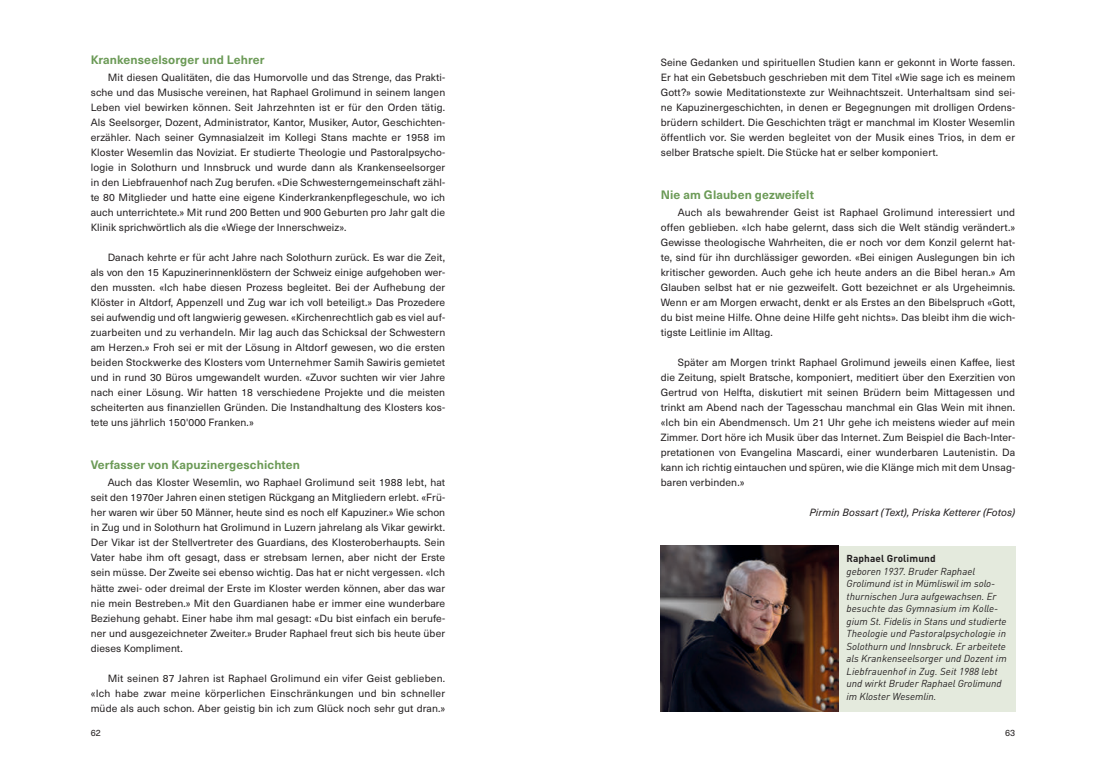
<style>
.page{position:relative;width:1106px;height:766px;background:#fff}
.page>*{position:absolute;margin:0;border:0;box-sizing:border-box;transform-origin:0 0}
.t1{font:700 12px "Neue Haas Unica Pro";letter-spacing:.01em;color:#6b9a56}
.t2{font:10.3px/15px "Neue Haas Unica Pro";letter-spacing:.01em;color:#231f20;text-align:justify}
.t3{font:italic 10.3px "Neue Haas Unica Pro";letter-spacing:.01em;color:#231f20}
.t4{font:italic 10px/12.5px "DINOT";color:#231f20}
.t5{font:700 10px "DINOT";letter-spacing:.01em;color:#231f20}
.t6{font:9px "Neue Haas Unica Pro";color:#231f20}
</style>
<div class="page">
<div style="left:838px;top:545px;width:177px;height:166px;background:#e4eadd"></div>
<img style="left:660px;top:545px;width:178px;height:166px">
<p class="t1" style="left:91px;top:52px;width:175px">Krankenseelsorger und Lehrer</p>
<p class="t2" style="left:91px;top:70px;width:356px;text-indent:17px">Mit diesen Qualitäten, die das Humorvolle und das Strenge, das Prakti&shy;sche und das Musische vereinen, hat Raphael Grolimund in seinem langen Leben viel bewirken können. Seit Jahrzehnten ist er für den Orden tätig.<br>Als Seelsorger, Dozent, Administrator, Kantor, Musiker, Autor, Geschichten&shy;erzähler. Nach seiner Gymnasialzeit im Kollegi Stans machte er 1958 im Kloster Wesemlin das Noviziat. Er studierte Theologie und Pastoralpsycho&shy;logie in Solothurn und Innsbruck und wurde dann als Krankenseelsorger in den Liebfrauenhof nach Zug berufen. «Die Schwesterngemeinschaft zähl&shy;te 80 Mitglieder und hatte eine eigene Kinderkrankenpflegeschule, wo ich auch unterrichtete.» Mit rund 200 Betten und 900 Geburten pro Jahr galt die Klinik sprichwörtlich als die «Wiege der Innerschweiz».</p>
<p class="t2" style="left:91px;top:250px;width:356px;text-indent:17px">Danach kehrte er für acht Jahre nach Solothurn zurück. Es war die Zeit, als von den 15 Kapuzinerinnenklöstern der Schweiz einige aufgehoben wer&shy;den mussten. «Ich habe diesen Prozess begleitet. Bei der Aufhebung der Klöster in Altdorf, Appenzell und Zug war ich voll beteiligt.» Das Prozedere sei aufwendig und oft langwierig gewesen. «Kirchenrechtlich gab es viel auf&shy;zuarbeiten und zu verhandeln. Mir lag auch das Schicksal der Schwestern am Herzen.» Froh sei er mit der Lösung in Altdorf gewesen, wo die ersten beiden Stockwerke des Klosters vom Unternehmer Samih Sawiris gemietet und in rund 30 Büros umgewandelt wurden. «Zuvor suchten wir vier Jahre nach einer Lösung. Wir hatten 18 verschiedene Projekte und die meisten scheiterten aus finanziellen Gründen. Die Instandhaltung des Klosters kos&shy;tete uns jährlich 150'000 Franken.»</p>
<p class="t1" style="left:91px;top:457px;width:211px">Verfasser von Kapuzinergeschichten</p>
<p class="t2" style="left:91px;top:475px;width:356px;text-indent:17px">Auch das Kloster Wesemlin, wo Raphael Grolimund seit 1988 lebt, hat seit den 1970er Jahren einen stetigen Rückgang an Mitgliedern erlebt. «Frü&shy;her waren wir über 50 Männer, heute sind es noch elf Kapuziner.» Wie schon in Zug und in Solothurn hat Grolimund in Luzern jahrelang als Vikar gewirkt.<br>Der Vikar ist der Stellvertreter des Guardians, des Klosteroberhaupts. Sein Vater habe ihm oft gesagt, dass er strebsam lernen, aber nicht der Erste sein müsse. Der Zweite sei ebenso wichtig. Das hat er nicht vergessen. «Ich hätte zwei- oder dreimal der Erste im Kloster werden können, aber das war nie mein Bestreben.» Mit den Guardianen habe er immer eine wunderbare Beziehung gehabt. Einer habe ihm mal gesagt: «Du bist einfach ein berufe&shy;ner und ausgezeichneter Zweiter.» Bruder Raphael freut sich bis heute über dieses Kompliment.</p>
<p class="t2" style="left:91px;top:670px;width:356px;text-indent:17px">Mit seinen 87 Jahren ist Raphael Grolimund ein vifer Geist geblieben. «Ich habe zwar meine körperlichen Einschränkungen und bin schneller müde als auch schon. Aber geistig bin ich zum Glück noch sehr gut dran.»</p>
<p class="t2" style="left:660px;top:55px;width:356px">Seine Gedanken und spirituellen Studien kann er gekonnt in Worte fassen.<br>Er hat ein Gebetsbuch geschrieben mit dem Titel «Wie sage ich es meinem Gott?» sowie Meditationstexte zur Weihnachtszeit. Unterhaltsam sind sei&shy;ne Kapuzinergeschichten, in denen er Begegnungen mit drolligen Ordens&shy;brüdern schildert. Die Geschichten trägt er manchmal im Kloster Wesemlin öffentlich vor. Sie werden begleitet von der Musik eines Trios, in dem er selber Bratsche spielt. Die Stücke hat er selber komponiert.</p>
<p class="t1" style="left:660px;top:187px;width:155px">Nie am Glauben gezweifelt</p>
<p class="t2" style="left:660px;top:205px;width:356px;text-indent:17px">Auch als bewahrender Geist ist Raphael Grolimund interessiert und offen geblieben. «Ich habe gelernt, dass sich die Welt ständig verändert.» Gewisse theologische Wahrheiten, die er noch vor dem Konzil gelernt hat&shy;te, sind für ihn durchlässiger geworden. «Bei einigen Auslegungen bin ich kritischer geworden. Auch gehe ich heute anders an die Bibel heran.» Am Glauben selbst hat er nie gezweifelt. Gott bezeichnet er als Urgeheimnis.<br>Wenn er am Morgen erwacht, denkt er als Erstes an den Bibelspruch «Gott, du bist meine Hilfe. Ohne deine Hilfe geht nichts». Das bleibt ihm die wich&shy;tigste Leitlinie im Alltag.</p>
<p class="t2" style="left:660px;top:355px;width:356px;text-indent:17px">Später am Morgen trinkt Raphael Grolimund jeweils einen Kaffee, liest die Zeitung, spielt Bratsche, komponiert, meditiert über den Exerzitien von Gertrud von Helfta, diskutiert mit seinen Brüdern beim Mittagessen und trinkt am Abend nach der Tagesschau manchmal ein Glas Wein mit ihnen. «Ich bin ein Abendmensch. Um 21 Uhr gehe ich meistens wieder auf mein Zimmer. Dort höre ich Musik über das Internet. Zum Beispiel die Bach-Inter&shy;pretationen von Evangelina Mascardi, einer wunderbaren Lautenistin. Da kann ich richtig eintauchen und spüren, wie die Klänge mich mit dem Unsag&shy;baren verbinden.»</p>
<p class="t3" style="left:809px;top:506px;width:207px">Pirmin Bossart (Text), Priska Ketterer (Fotos)</p>
<p class="t5" style="left:846px;top:551px;width:91px">Raphael Grolimund</p>
<p class="t4" style="left:846px;top:564px;width:162px">geboren 1937. Bruder Raphael Grolimund ist in Mümliswil im solo&shy;thurnischen Jura aufgewachsen. Er besuchte das Gymnasium im Kolle&shy;gium St. Fidelis in Stans und studierte Theologie und Pastoralpsychologie in Solothurn und Innsbruck. Er arbeitete als Krankenseelsorger und Dozent im Liebfrauenhof in Zug. Seit 1988 lebt und wirkt Bruder Raphael Grolimund im Kloster Wesemlin.</p>
<p class="t6" style="left:91px;top:727px;width:12px">62</p>
<p class="t6" style="left:1005px;top:726px;width:12px">63</p>
</div>
